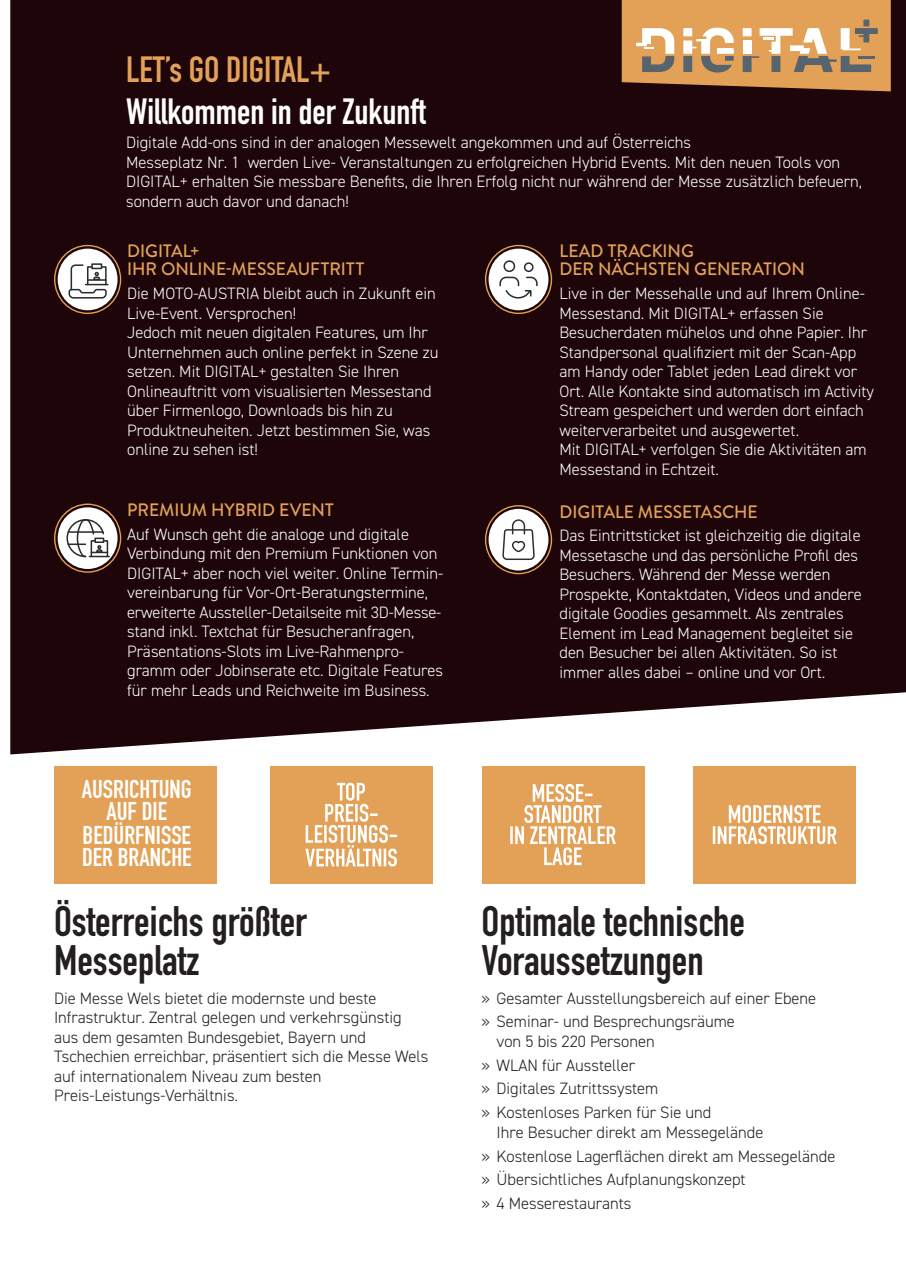
<style>
.page{position:relative;width:906px;height:1263px;background:#fff}
.page>*{position:absolute;margin:0;border:0;box-sizing:border-box;transform-origin:0 0}
.t1{font:700 42px/39px "DIN Condensed";color:#231f20}
.t2{font:700 36px "DIN Condensed";color:#fff}
.t3{font:700 36px "DIN Condensed";color:#e2a157}
.t4{font:700 25.35px/21.6px "DIN Condensed";color:#fff;text-align:center}
.t5{font:500 18px/18px "Brandon Text";color:#e2a157}
.t6{font:300 16.5px/19.5px "DIN2014";color:#fff}
.t7{font:300 16.5px/23.7px "DIN2014";color:#231f20}
</style>
<div class="page">
<div style="left:10px;top:0;width:896px;height:754px;background:#1e050a"></div>
<div style="left:270px;top:766px;width:163px;height:117px;background:#e2a157"></div>
<svg style="left:305px;top:783px;width:92px;height:83px"></svg>
<div style="left:481px;top:766px;width:163px;height:117px;background:#e2a157"></div>
<svg style="left:510px;top:784px;width:106px;height:81px"></svg>
<div style="left:693px;top:766px;width:163px;height:117px;background:#e2a157"></div>
<svg style="left:713px;top:805px;width:123px;height:39px"></svg>
<div style="left:54px;top:766px;width:163px;height:117px;background:#e2a157"></div>
<div style="left:54px;top:245px;width:67px;height:69px;border:1px solid #e2a157;border-radius:50%"></div>
<div style="left:58px;top:249px;width:60px;height:61px;background:#fff;border-radius:50%"></div>
<svg style="left:68px;top:264px;width:40px;height:35px"></svg>
<div style="left:485px;top:245px;width:67px;height:69px;border:1px solid #e2a157;border-radius:50%"></div>
<div style="left:488px;top:249px;width:60px;height:61px;background:#fff;border-radius:50%"></div>
<div style="left:503px;top:260px;width:12px;height:12px;border:2px solid #292d2f;border-radius:50%"></div>
<div style="left:524px;top:262px;width:9px;height:10px;border:2px solid #292d2f;border-radius:50%"></div>
<svg style="left:499px;top:276px;width:39px;height:23px"></svg>
<div style="left:485px;top:505px;width:67px;height:69px;border:1px solid #e2a157;border-radius:50%"></div>
<div style="left:488px;top:509px;width:60px;height:61px;background:#fff;border-radius:50%"></div>
<svg style="left:501px;top:514px;width:34px;height:46px"></svg>
<div style="left:54px;top:504px;width:67px;height:69px;border:1px solid #e2a157;border-radius:50%"></div>
<div style="left:58px;top:507px;width:60px;height:62px;background:#fff;border-radius:50%"></div>
<svg style="left:66px;top:519px;width:43px;height:39px"></svg>
<svg style="left:622px;top:0;width:268px;height:91px;background:#cf9d66"></svg>
<h2 class="t3" style="left:126px;top:45px;width:206px">LET’s GO DIGITAL+</h2>
<h2 class="t2" style="left:126px;top:87px;width:301px">Willkommen in der Zukunft</h2>
<p class="t6" style="left:126px;top:133px;width:737px">Digitale Add-ons sind in der analogen Messewelt angekommen und auf Österreichs<br>Messeplatz Nr. 1 werden Live- Veranstaltungen zu erfolgreichen Hybrid Events. Mit den neuen Tools von DIGITAL+ erhalten Sie messbare Benefits, die Ihren Erfolg nicht nur während der Messe zusätzlich befeuern, sondern auch davor und danach!</p>
<p class="t5" style="left:127px;top:242px;width:239px">DIGITAL+<br>IHR ONLINE-MESSEAUFTRITT</p>
<p class="t6" style="left:127px;top:284px;width:313px">Die MOTO-AUSTRIA bleibt auch in Zukunft ein Live-Event. Versprochen!<br>Jedoch mit neuen digitalen Features, um Ihr Unternehmen auch online perfekt in Szene zu setzen. Mit DIGITAL+ gestalten Sie Ihren Onlineauftritt vom visualisierten Messestand über Firmenlogo, Downloads bis hin zu Produktneuheiten. Jetzt bestimmen Sie, was online zu sehen ist!</p>
<p class="t5" style="left:559px;top:242px;width:247px">LEAD TRACKING<br>DER NÄCHSTEN GENERATION</p>
<p class="t6" style="left:559px;top:284px;width:316px">Live in der Messehalle und auf Ihrem Online-Messestand. Mit DIGITAL+ erfassen Sie Besucherdaten mühelos und ohne Papier. Ihr Standpersonal qualifiziert mit der Scan-App am Handy oder Tablet jeden Lead direkt vor Ort. Alle Kontakte sind automatisch im Activity Stream gespeichert und werden dort einfach weiterverarbeitet und ausgewertet.<br>Mit DIGITAL+ verfolgen Sie die Aktivitäten am Messestand in Echtzeit.</p>
<p class="t5" style="left:559px;top:502px;width:200px">DIGITALE MESSETASCHE</p>
<p class="t6" style="left:559px;top:526px;width:304px">Das Eintrittsticket ist gleichzeitig die digitale Messetasche und das persönliche Profil des Besuchers. Während der Messe werden Prospekte, Kontaktdaten, Videos und andere digitale Goodies gesammelt. Als zentrales Element im Lead Management begleitet sie den Besucher bei allen Aktivitäten. So ist immer alles dabei – online und vor Ort.</p>
<p class="t5" style="left:127px;top:501px;width:208px">PREMIUM HYBRID EVENT</p>
<p class="t6" style="left:127px;top:524px;width:317px">Auf Wunsch geht die analoge und digitale Verbindung mit den Premium Funktionen von DIGITAL+ aber noch viel weiter. Online Termin&shy;vereinbarung für Vor-Ort-Beratungstermine, erweiterte Aussteller-Detailseite mit 3D-Messe&shy;stand inkl. Textchat für Besucheranfragen, Präsentations-Slots im Live-Rahmenpro&shy;gramm oder Jobinserate etc. Digitale Features für mehr Leads und Reichweite im Business.</p>
<h3 class="t4" style="left:82px;top:778px;width:111px">AUSRICHTUNG<br>AUF DIE</h3>
<h3 class="t4" style="left:82px;top:824px;width:111px;text-align:left">BEDÜRFNISSE<br>DER BRANCHE</h3>
<h1 class="t1" style="left:54px;top:902px;width:254px">Österreichs größter<br>Messeplatz</h1>
<p class="t7" style="left:54px;top:988px;width:376px;line-height:19.5px">Die Messe Wels bietet die modernste und beste Infrastruktur. Zentral gelegen und verkehrsgünstig aus dem gesamten Bundesgebiet, Bayern und Tschechien erreichbar, präsentiert sich die Messe Wels auf internationalem Niveau zum besten Preis-Leistungs-Verhältnis.</p>
<h1 class="t1" style="left:481px;top:902px;width:265px">Optimale technische<br>Voraussetzungen</h1>
<p class="t7" style="left:481px;top:986px;width:336px">» Gesamter Ausstellungsbereich auf einer Ebene » Seminar- und Besprechungsräume</p>
<p class="t7" style="left:481px;top:1029px;width:231px;text-indent:15px">von 5 bis 220 Personen<br>» WLAN für Aussteller<br>» Digitales Zutrittssystem<br>» Kostenloses Parken für Sie und</p>
<p class="t7" style="left:481px;top:1120px;width:355px;text-indent:15px">Ihre Besucher direkt am Messegelände<br>» Kostenlose Lagerflächen direkt am Messegelände » Übersichtliches Aufplanungskonzept<br>» 4 Messerestaurants</p>
</div>
